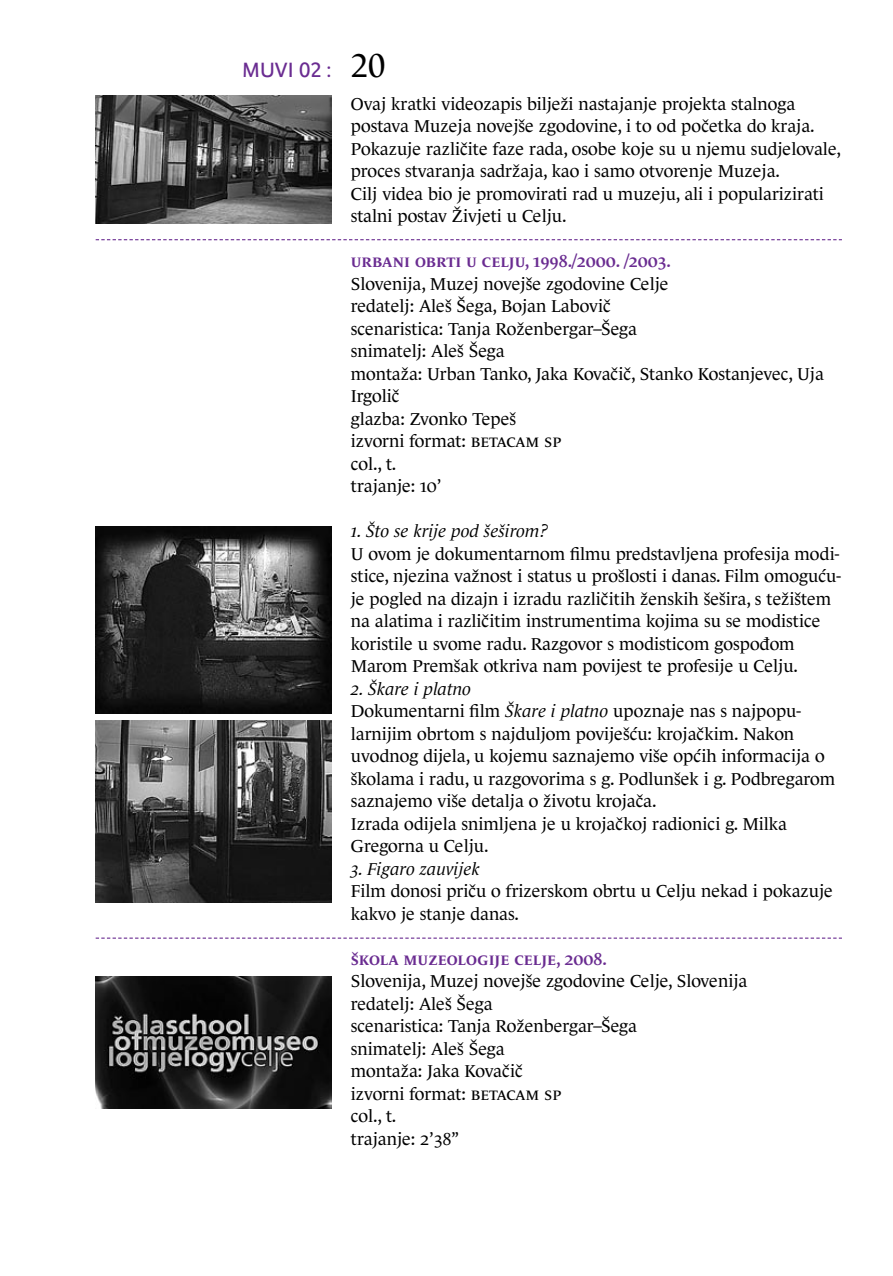
<style>
.page{position:relative;width:893px;height:1276px;background:#fff}
.page>*{position:absolute;margin:0;border:0;box-sizing:border-box;transform-origin:0 0}
.t1{font:20.25px "Parisine Ptf";color:#6a2c91}
.t2{font:17.55px/22.5px "Le Monde Journal Ptf";color:#000}
.t3{font:600 17.55px "Le Monde Journal Ptf";color:#6a2c91}
.t4{font:italic 17.55px "Le Monde Journal Ptf";color:#000}
.s1{font-family:"Le Monde Journal Ptf";font-size:33.75px;color:#000}
.s2{font-style:italic}
</style>
<div class="page">
<svg style="left:96px;top:239px;width:746px;height:1px"></svg>
<svg style="left:96px;top:937px;width:746px;height:1px"></svg>
<img style="left:96px;top:96px;width:236px;height:127px">
<img style="left:96px;top:526px;width:236px;height:188px">
<img style="left:96px;top:720px;width:236px;height:182px">
<img style="left:96px;top:976px;width:236px;height:133px">
<p class="t1" style="left:242px;top:54px;width:145px">MUVI 02 : <span class="s1">20</span></p>
<p class="t2" style="left:351px;top:90px;width:492px">Ovaj kratki videozapis bilježi nastajanje projekta stalnoga postava Muzeja novejše zgodovine, i to od početka do kraja.<br>Pokazuje različite faze rada, osobe koje su u njemu sudjelovale, proces stvaranja sadržaja, kao i samo otvorenje Muzeja.<br>Cilj videa bio je promovirati rad u muzeju, ali i popularizirati stalni postav Živjeti u Celju.</p>
<p class="t3" style="left:351px;top:248px;width:322px">URBANI OBRTI U CELJU, 1998./2000. /2003.</p>
<p class="t2" style="left:351px;top:270px;width:475px">Slovenija, Muzej novejše zgodovine Celje<br>redatelj: Aleš Šega, Bojan Labovič<br>scenaristica: Tanja Roženbergar–Šega<br>snimatelj: Aleš Šega<br>montaža: Urban Tanko, Jaka Kovačič, Stanko Kostanjevec, Uja<br>Irgolič<br>glazba: Zvonko Tepeš<br>izvorni format: BETACAM SP<br>col., t.<br>trajanje: 10’</p>
<p class="t4" style="left:351px;top:518px;width:198px">1. Što se krije pod šeširom?</p>
<p class="t2" style="left:351px;top:540px;width:492px">U ovom je dokumentarnom filmu predstavljena profesija modi&shy;stice, njezina važnost i status u prošlosti i danas. Film omoguću&shy;je pogled na dizajn i izradu različitih ženskih šešira, s težištem na alatima i različitim instrumentima kojima su se modistice koristile u svome radu. Razgovor s modisticom gospođom Marom Premšak otkriva nam povijest te profesije u Celju.</p>
<p class="t2" style="left:351px;top:675px;width:486px"><span class="s2">2. Škare i platno<br></span>Dokumentarni film <span class="s2">Škare i platno</span> upoznaje nas s najpopu&shy;larnijim obrtom s najduljom poviješću: krojačkim. Nakon uvodnog dijela, u kojemu saznajemo više općih informacija o školama i radu, u razgovorima s g. Podlunšek i g. Podbregarom saznajemo više detalja o životu krojača.<br>Izrada odijela snimljena je u krojačkoj radionici g. Milka Gregorna u Celju.</p>
<p class="t4" style="left:351px;top:855px;width:131px">3. Figaro zauvijek</p>
<p class="t2" style="left:351px;top:878px;width:484px">Film donosi priču o frizerskom obrtu u Celju nekad i pokazuje kakvo je stanje danas.</p>
<p class="t3" style="left:351px;top:945px;width:258px">ŠKOLA MUZEOLOGIJE CELJE, 2008.</p>
<p class="t2" style="left:351px;top:968px;width:398px">Slovenija, Muzej novejše zgodovine Celje, Slovenija redatelj: Aleš Šega<br>scenaristica: Tanja Roženbergar–Šega<br>snimatelj: Aleš Šega<br>montaža: Jaka Kovačič<br>izvorni format: BETACAM SP<br>col., t.<br>trajanje: 2’38”</p>
</div>
